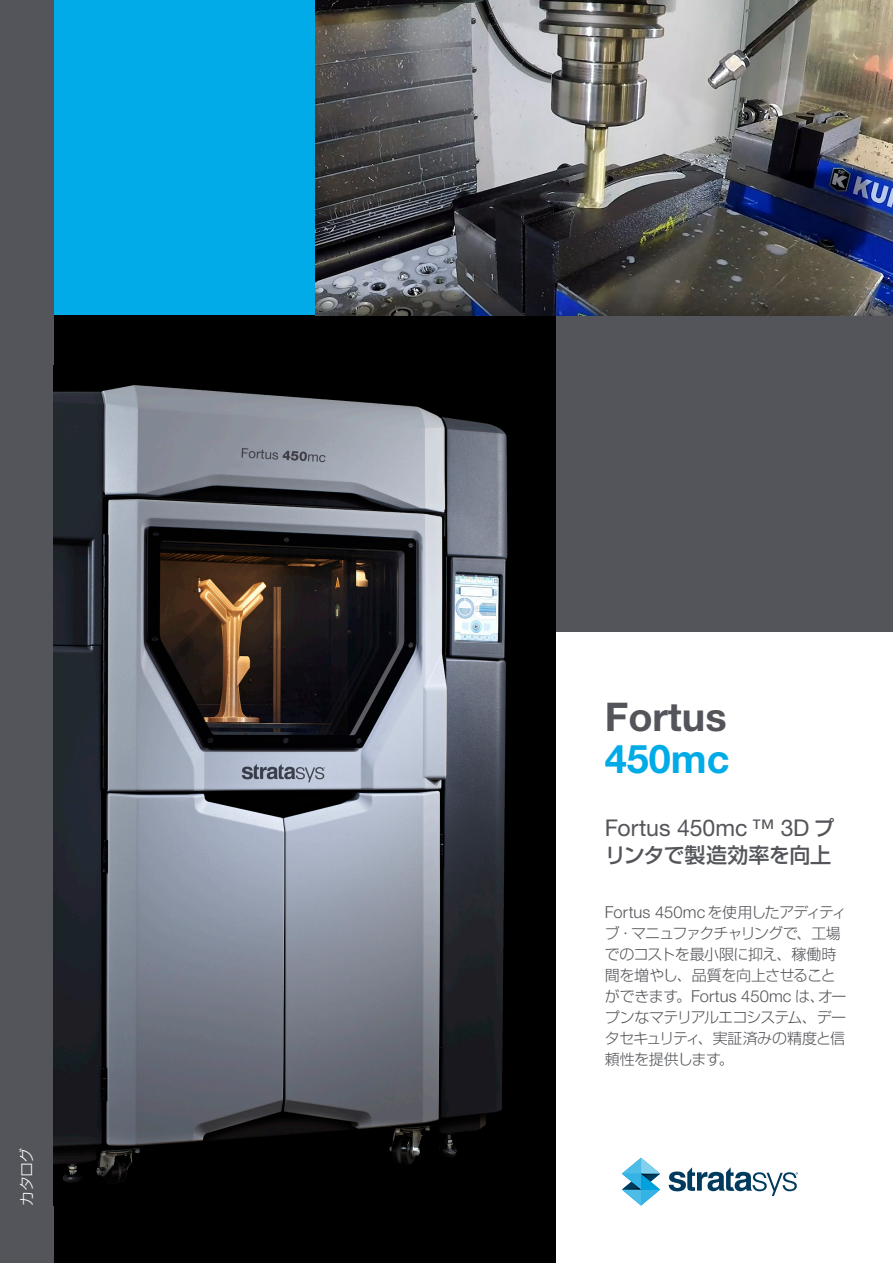
<style>
.page{position:relative;width:893px;height:1263px;background:#fff}
.page>*{position:absolute;margin:0;border:0;box-sizing:border-box;transform-origin:0 0}
.Cover_title{font:700 39.6px/42px "Helvetica Neue LT Std";color:#54555a}
.Cover_Subhead{font:23.1px "Helvetica Neue LT Std";color:#54555a}
.Cover_Subhead-2{font:500 21px "Shin Go Pro";letter-spacing:-.015em;color:#54555a}
.Cover_Subhead-3{font:300 16.5px "Helvetica Neue LT Std";letter-spacing:.005em;color:#54555a}
.Cover_Subhead-4{font:300 15px/21px "Shin Go Pro";letter-spacing:-.045em;color:#54555a}
.t1{font:300 15px "Shin Go Pro";color:#fff}
.s1{color:#00abe7}
.s2{font-family:"Shin Go Pro";font-weight:500;font-size:21px}
.s3{font-family:"Shin Go Pro";font-size:15px}
</style>
<div class="page">
<div style="left:0;top:0;width:54px;height:1263px;background:#54555a"></div>
<div style="left:54px;top:0;width:262px;height:316px;background:#00abe7"></div>
<div style="left:555px;top:316px;width:338px;height:315px;background:#54555a"></div>
<svg style="left:622px;top:1158px;width:38px;height:47px"></svg>
<svg style="left:669px;top:1167px;width:129px;height:29px"></svg>
<div style="left:54px;top:316px;width:501px;height:947px;background:#000"></div>
<img style="left:54px;top:385px;width:454px;height:799px">
<img style="left:316px;top:0;width:577px;height:316px">
<p class="t1" style="left:14px;top:1205px;width:59px;rotate:-90deg">カタログ</p>
<p class="Cover_title" style="left:605px;top:695px;width:126px">Fortus<br><span class="s1">450mc</span></p>
<p class="Cover_Subhead" style="left:605px;top:814px;width:231px">Fortus 450mc ™ 3D <span class="s2">プ</span></p>
<p class="Cover_Subhead-2" style="left:605px;top:838px;width:228px">リンタで製造効率を向上</p>
<p class="Cover_Subhead-3" style="left:605px;top:902px;width:243px">Fortus 450mc<span class="s3">を使用したアディティ</span></p>
<p class="Cover_Subhead-4" style="left:605px;top:921px;width:238px">ブ・マニュファクチャリングで、工場でのコストを最小限に抑え、稼働時間を増やし、品質を向上させること</p>
<p class="Cover_Subhead-3" style="left:605px;top:986px;width:243px"><span class="s3">ができます。</span>Fortus 450mc <span class="s3">は、オー</span></p>
<p class="Cover_Subhead-4" style="left:605px;top:1005px;width:243px;text-align:justify">プンなマテリアルエコシステム、データセキュリティ、実証済みの精度と信頼性を提供します。</p>
</div>
